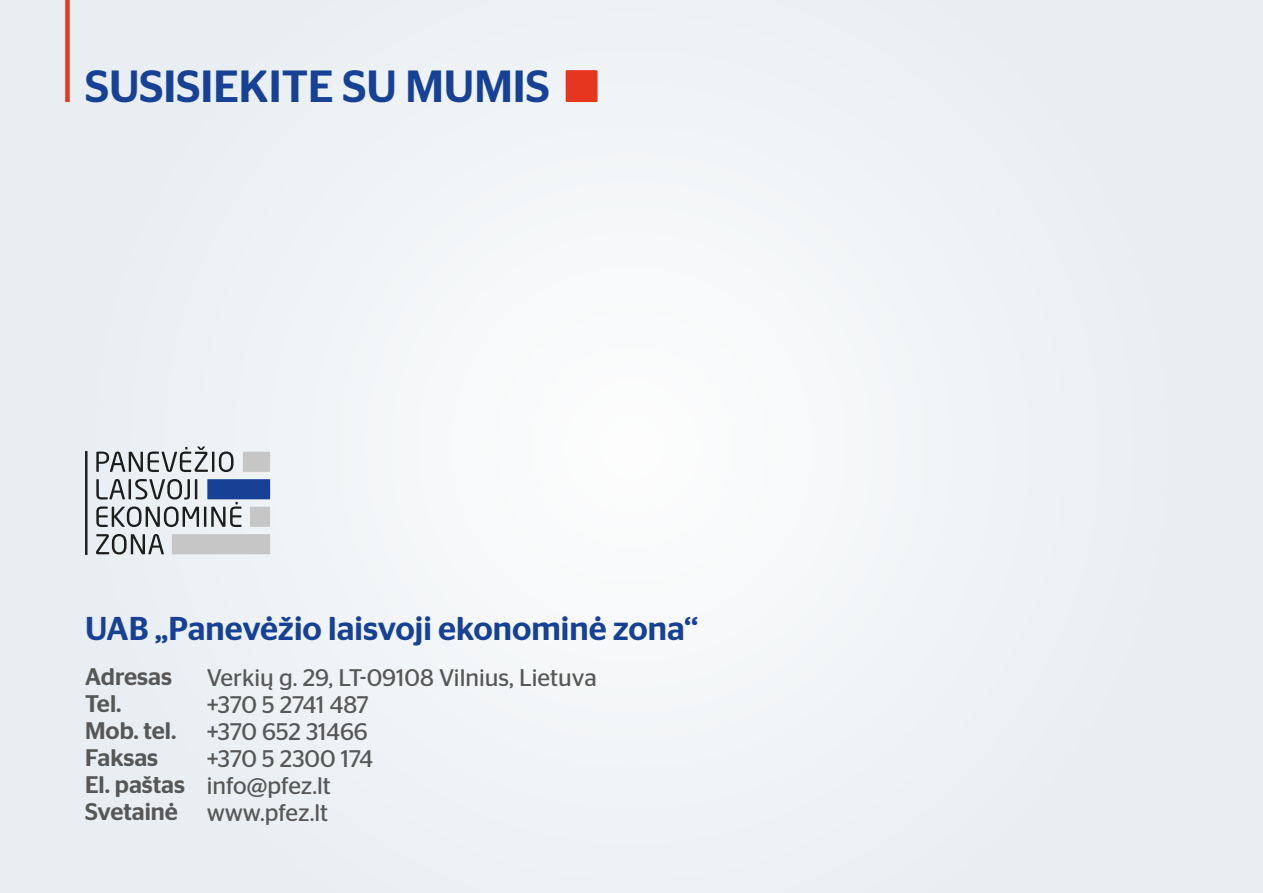
<style>
.page{position:relative;width:1263px;height:893px;background:#eef2f5}
.page>*{position:absolute;margin:0;border:0;box-sizing:border-box;transform-origin:0 0}
.t1{font:500 45px "Stag Sans";color:#164194}
.t2{font:500 33px "Stag Sans";color:#164194}
.t3{font:24px/27px "Stag Sans";color:#575756}
.t4{font:500 24px/27px "Stag Sans";color:#575756}
</style>
<div class="page">
<div style="left:65px;top:0;width:5px;height:102px;background:#e6361f"></div>
<div style="left:566px;top:70px;width:31px;height:32px;background:#e6361f"></div>
<svg style="left:85px;top:446px;width:185px;height:109px"></svg>
<h1 class="t1" style="left:85px;top:60px;width:466px">SUSISIEKITE SU MUMIS</h1>
<h2 class="t2" style="left:85px;top:609px;width:615px">UAB „Panevėžio laisvoji ekonominė zona‘‘</h2>
<p class="t4" style="left:85px;top:663px;width:102px">Adresas<br>Tel.<br>Mob. tel.<br>Faksas<br>El. paštas<br>Svetainė</p>
<p class="t3" style="left:207px;top:664px;width:392px">Verkių g. 29, LT-09108 Vilnius, Lietuva +370 5 2741 487<br>+370 652 31466<br>+370 5 2300 174<br>info@pfez.lt<br>www.pfez.lt</p>
</div>
